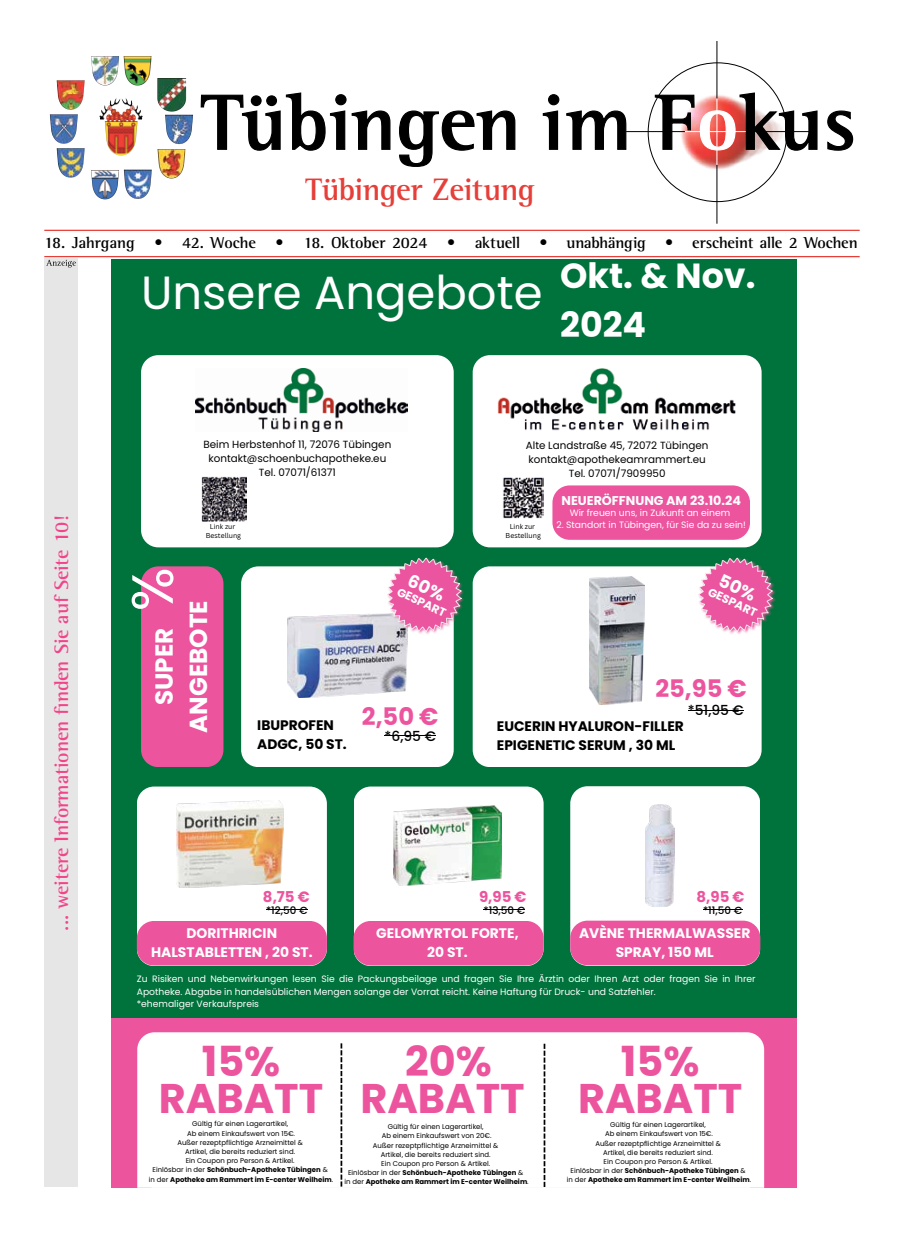
<style>
.page{position:relative;width:904px;height:1241px;background:#fff}
.page>*{position:absolute;margin:0;border:0;box-sizing:border-box;transform-origin:0 0}
.t1{font:58px "Poppins";color:#fff}
.t2{font:46.5px "Poppins";color:#fff}
.t3{font:700 41.38px "Poppins";color:#ec549e}
.t4{font:700 34.88px/48.2px "Poppins";color:#fff}
.t5{font:700 31.75px "Rotis Semi Serif Std";letter-spacing:-.02em;color:#e63f39}
.t6{font:700 24.62px/34.5px "Poppins";color:#fff;text-align:center}
.t7{font:700 24.12px "Poppins";color:#ec549e}
.t8{font:700 20px "Rotis Semi Serif Std";letter-spacing:-.005em;color:#f2448a}
.t9{font:700 16.25px "Rotis Semi Serif Std";letter-spacing:-.01em;color:#000}
.t10{font:700 15px "Poppins";color:#ec549e}
.t11{font:700 13.88px/19px "Poppins";color:#fff;text-align:center}
.t12{font:700 13.75px/19px "Poppins";color:#000}
.t13{font:500 13.75px "Poppins";color:#000}
.t14{font:700 12.75px "Poppins";color:#fff}
.t15{font:700 11.62px "Poppins";color:#fff}
.t16{font:10.38px/13.8px "Poppins";color:#000;text-align:center}
.t17{font:500 10.38px "Poppins";color:#000}
.t18{font:9.25px/12.2px "Poppins";color:#fff}
.t19{font:6.88px/9.2px "Poppins";color:#000;text-align:center}
.t20{font:6.88px/9.2px "Canva Sans";color:#000;text-align:center}
.s1{font-weight:700}
</style>
<div class="page">
<img style="left:638px;top:53px;width:147px;height:158px">
<hr style="left:626px;top:131px;width:59px;height:1px;background:#000">
<hr style="left:716px;top:165px;width:1px;height:59px;background:#000">
<hr style="left:716px;top:42px;width:1px;height:56px;background:#000">
<hr style="left:716px;top:98px;width:1px;height:67px;background:#fff">
<svg style="left:200px;top:92px;width:191px;height:59px"></svg>
<svg style="left:399px;top:110px;width:117px;height:57px"></svg>
<svg style="left:542px;top:94px;width:85px;height:56px"></svg>
<svg style="left:827px;top:110px;width:26px;height:41px"></svg>
<svg style="left:654px;top:92px;width:164px;height:59px"></svg>
<img style="left:157px;top:78px;width:23px;height:34px">
<img style="left:50px;top:114px;width:22px;height:30px">
<img style="left:124px;top:56px;width:20px;height:30px">
<img style="left:57px;top:80px;width:20px;height:30px">
<img style="left:57px;top:148px;width:20px;height:30px">
<img style="left:165px;top:115px;width:21px;height:29px">
<img style="left:157px;top:149px;width:21px;height:29px">
<img style="left:91px;top:56px;width:20px;height:30px">
<img style="left:91px;top:170px;width:20px;height:29px">
<img style="left:118px;top:98px;width:12px;height:17px">
<img style="left:124px;top:169px;width:20px;height:30px">
<hr style="left:44px;top:256px;width:815px;height:1px;background:#e63f39">
<hr style="left:44px;top:230px;width:815px;height:1px;background:#e63f39">
<div style="left:44px;top:259px;width:34px;height:927px;background:#e7e6e6"></div>
<svg style="left:46px;top:260px;width:30px;height:7px"></svg>
<div style="left:111px;top:259px;width:685px;height:928px;background:#00723c"></div>
<div style="left:141px;top:355px;width:312px;height:192px;background:#fff"></div>
<div style="left:111px;top:1018px;width:685px;height:169px;background:#ec549e"></div>
<div style="left:137px;top:1032px;width:627px;height:155px;background:#fff"></div>
<div style="left:141px;top:566px;width:82px;height:201px;background:#ec549e"></div>
<div style="left:472px;top:566px;width:289px;height:201px;background:#fff"></div>
<svg style="left:137px;top:786px;width:190px;height:179px;background:#f5c4dc"></svg>
<svg style="left:353px;top:786px;width:190px;height:179px;background:#f1c4da"></svg>
<svg style="left:570px;top:786px;width:190px;height:179px;background:#f7d0e3"></svg>
<div style="left:151px;top:1043px;width:599px;height:144px;background:#fff"></div>
<img style="left:196px;top:368px;width:211px;height:64px">
<div style="left:472px;top:355px;width:289px;height:192px;background:#fff"></div>
<svg style="left:340px;top:1043px;width:2px;height:143px"></svg>
<svg style="left:543px;top:1043px;width:2px;height:143px"></svg>
<img style="left:201px;top:477px;width:45px;height:44px">
<img style="left:497px;top:368px;width:240px;height:99px">
<div style="left:552px;top:485px;width:198px;height:54px;background:#ec549e"></div>
<img style="left:695px;top:566px;width:81px;height:71px">
<img style="left:176px;top:800px;width:107px;height:87px">
<img style="left:393px;top:805px;width:108px;height:80px">
<img style="left:646px;top:804px;width:28px;height:102px">
<img style="left:589px;top:576px;width:56px;height:128px">
<img style="left:502px;top:477px;width:42px;height:41px">
<hr style="left:687px;top:710px;width:56px;height:1px;background:#000">
<hr style="left:266px;top:909px;width:41px;height:1px;background:#000">
<hr style="left:483px;top:909px;width:42px;height:1px;background:#000">
<hr style="left:703px;top:909px;width:39px;height:1px;background:#000">
<svg style="left:241px;top:557px;width:221px;height:210px;background:#dad7dd"></svg>
<svg style="left:698px;top:557px;width:75px;height:75px;background:#c9759f"></svg>
<h3 class="t5" style="left:305px;top:170px;width:231px">Tübinger Zeitung</h3>
<h3 class="t9" style="left:44px;top:233px;width:815px">18. Jahrgang • 42. Woche • 18. Oktober 2024 • aktuell • unabhängig • erscheint alle 2 Wochen</h3>
<h2 class="t2" style="left:141px;top:265px;width:403px">Unsere Angebote</h2>
<h3 class="t4" style="left:560px;top:252px;width:197px">Okt. &amp; Nov.<br>2024</h3>
<h3 class="t16" style="left:203px;top:437px;width:189px">Beim Herbstenhof 11, 72076 Tübingen kontakt@schoenbuchapotheke.eu<br>Tel. 07071/61371</h3>
<h3 class="t16" style="left:526px;top:438px;width:184px">Alte Landstraße 45, 72072 Tübingen kontakt@apothekeamrammert.eu<br>Tel. 07071/7909950</h3>
<h3 class="t14" style="left:561px;top:493px;width:181px">NEUERÖFFNUNG AM 23.10.24</h3>
<h3 class="t18" style="left:569px;top:506px;width:162px">Wir freuen uns, in Zukunft an einem</h3>
<h3 class="t18" style="left:556px;top:519px;width:191px">2. Standort in Tübingen, für Sie da zu sein!</h3>
<h3 class="t8" style="left:49px;top:930px;width:416px;rotate:-90deg">... weitere Informationen finden Sie auf Seite 10!</h3>
<p class="t20" style="left:505px;top:522px;width:37px">Link zur<br>Bestellung</p>
<p class="t20" style="left:206px;top:522px;width:37px">Link zur<br>Bestellung</p>
<h1 class="t1" style="left:119px;top:611px;width:46px;rotate:-90deg">%</h1>
<h3 class="t15" style="left:400px;top:584px;width:54px;rotate:25deg">GESPART</h3>
<h3 class="t15" style="left:711px;top:584px;width:54px;rotate:25deg">GESPART</h3>
<h3 class="t6" style="left:147px;top:733px;width:134px;rotate:-90deg">SUPER<br>ANGEBOTE</h3>
<h3 class="t7" style="left:655px;top:674px;width:93px">25,95 €</h3>
<h3 class="t13" style="left:687px;top:702px;width:57px">*51,95 €</h3>
<h3 class="t7" style="left:362px;top:702px;width:78px">2,50 €</h3>
<h3 class="t12" style="left:257px;top:715px;width:91px">IBUPROFEN<br>ADGC, 50 ST.</h3>
<h3 class="t12" style="left:497px;top:716px;width:188px">EUCERIN HYALURON-FILLER<br>EPIGENETIC SERUM , 30 ML</h3>
<h3 class="t13" style="left:384px;top:727px;width:53px">*6,95 €</h3>
<h3 class="t10" style="left:263px;top:888px;width:48px">8,75 €</h3>
<h3 class="t10" style="left:479px;top:888px;width:49px">9,95 €</h3>
<h3 class="t10" style="left:696px;top:888px;width:49px">8,95 €</h3>
<h3 class="t17" style="left:266px;top:904px;width:43px">*12,50 €</h3>
<h3 class="t17" style="left:483px;top:904px;width:43px">*13,50 €</h3>
<h3 class="t17" style="left:703px;top:904px;width:41px">*11,50 €</h3>
<h3 class="t11" style="left:151px;top:923px;width:163px">DORITHRICIN<br>HALSTABLETTEN , 20 ST.</h3>
<h3 class="t11" style="left:579px;top:923px;width:173px">AVÈNE THERMALWASSER<br>SPRAY, 150 ML</h3>
<h3 class="t11" style="left:376px;top:923px;width:144px">GELOMYRTOL FORTE,<br>20 ST.</h3>
<p class="t18" style="left:137px;top:972px;width:620px">Zu Risiken und Nebenwirkungen lesen Sie die Packungsbeilage und fragen Sie Ihre Ärztin oder Ihren Arzt oder fragen Sie in Ihrer<br>Apotheke. Abgabe in handelsüblichen Mengen solange der Vorrat reicht. Keine Haftung für Druck- und Satzfehler.<br>*ehemaliger Verkaufspreis</p>
<h3 class="t3" style="left:202px;top:1036px;width:80px">15%</h3>
<h3 class="t3" style="left:405px;top:1036px;width:88px">20%</h3>
<h3 class="t3" style="left:621px;top:1036px;width:80px">15%</h3>
<h3 class="t3" style="left:159px;top:1074px;width:367px">RABATT RABATT</h3>
<h3 class="t3" style="left:578px;top:1074px;width:166px">RABATT</h3>
<p class="t19" style="left:149px;top:1119px;width:186px">Gültig für einen Lagerartikel,<br>Ab einem Einkaufswert von 15€.<br>Außer rezeptpflichtige Arzneimittel &amp;<br>Artikel, die bereits reduziert sind.<br>Ein Coupon pro Person &amp; Artikel.<br>Einlösbar in der <span class="s1">Schönbuch-Apotheke Tübingen</span> &amp;<br>in der <span class="s1">Apotheke am Rammert im E-center Weilheim</span>.</p>
<p class="t19" style="left:344px;top:1121px;width:186px">Gültig für einen Lagerartikel,<br>Ab einem Einkaufswert von 20€.<br>Außer rezeptpflichtige Arzneimittel &amp;<br>Artikel, die bereits reduziert sind.<br>Ein Coupon pro Person &amp; Artikel.<br>Einlösbar in der <span class="s1">Schönbuch-Apotheke Tübingen</span> &amp;<br>in der <span class="s1">Apotheke am Rammert im E-center Weilheim</span>.</p>
<p class="t19" style="left:567px;top:1119px;width:186px">Gültig für einen Lagerartikel,<br>Ab einem Einkaufswert von 15€.<br>Außer rezeptpflichtige Arzneimittel &amp;<br>Artikel, die bereits reduziert sind.<br>Ein Coupon pro Person &amp; Artikel.<br>Einlösbar in der <span class="s1">Schönbuch-Apotheke Tübingen</span> &amp;<br>in der <span class="s1">Apotheke am Rammert im E-center Weilheim</span>.</p>
</div>
